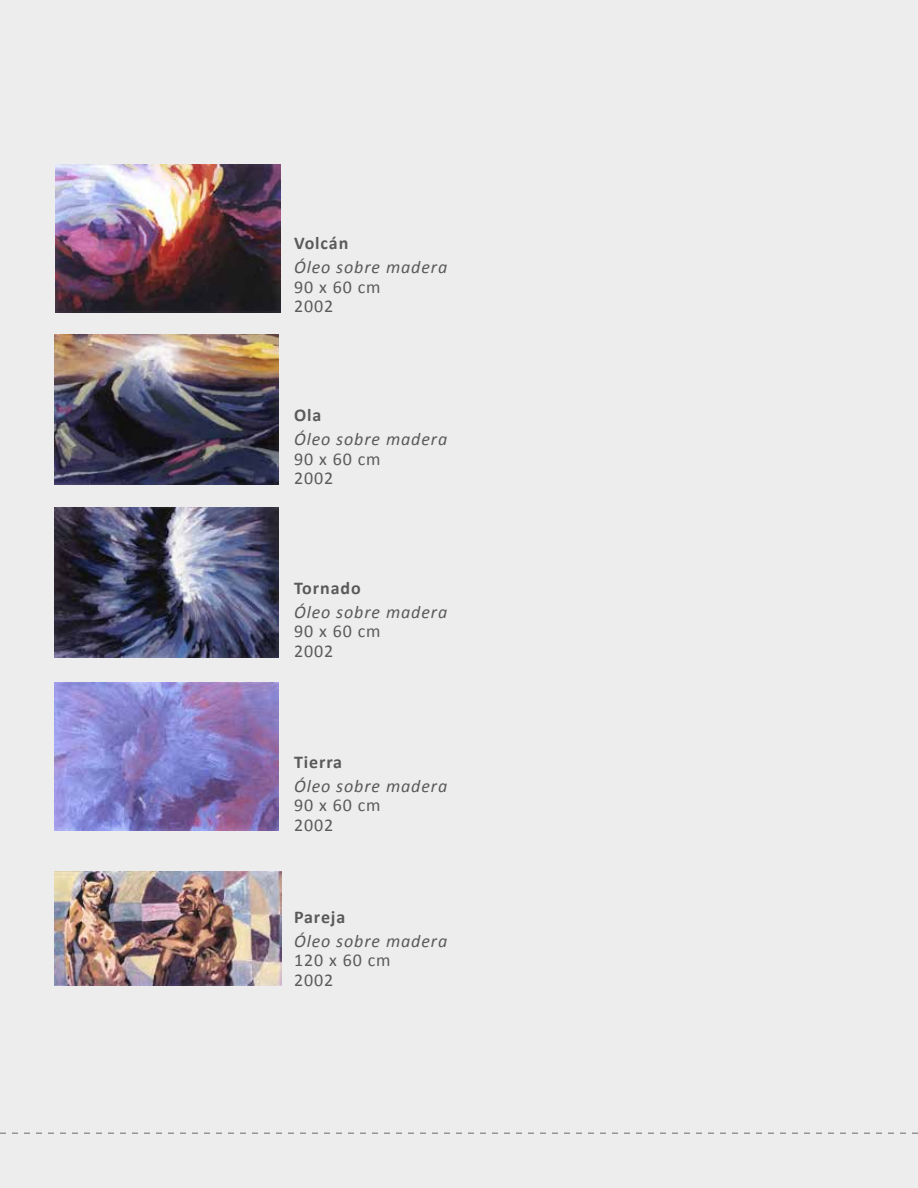
<style>
.page{position:relative;width:918px;height:1188px;background:#ededed}
.page>*{position:absolute;margin:0;border:0;box-sizing:border-box;transform-origin:0 0}
.t1{font:italic 18px "Calibri";letter-spacing:.05em;color:#5a5a5a}
.t2{font:18px/19.5px "Calibri";letter-spacing:.05em;color:#5a5a5a}
.t3{font:700 18px "Calibri";letter-spacing:.05em;color:#5a5a5a}
</style>
<div class="page">
<svg style="left:0;top:1132px;width:918px;height:2px"></svg>
<img style="left:56px;top:164px;width:224px;height:148px">
<img style="left:54px;top:334px;width:225px;height:150px">
<img style="left:54px;top:507px;width:225px;height:150px">
<img style="left:54px;top:683px;width:225px;height:148px">
<img style="left:54px;top:872px;width:228px;height:114px">
<p class="t3" style="left:294px;top:230px;width:56px">Volcán</p>
<p class="t1" style="left:294px;top:256px;width:155px">Óleo sobre madera</p>
<p class="t2" style="left:294px;top:276px;width:88px">90 x 60 cm<br>2002</p>
<p class="t3" style="left:294px;top:402px;width:29px">Ola</p>
<p class="t1" style="left:294px;top:428px;width:155px">Óleo sobre madera</p>
<p class="t2" style="left:294px;top:448px;width:88px">90 x 60 cm<br>2002</p>
<p class="t3" style="left:294px;top:575px;width:68px">Tornado</p>
<p class="t1" style="left:294px;top:601px;width:155px">Óleo sobre madera</p>
<p class="t2" style="left:294px;top:621px;width:88px">90 x 60 cm<br>2002</p>
<p class="t3" style="left:294px;top:749px;width:50px">Tierra</p>
<p class="t1" style="left:294px;top:775px;width:155px">Óleo sobre madera</p>
<p class="t2" style="left:294px;top:795px;width:88px">90 x 60 cm<br>2002</p>
<p class="t3" style="left:294px;top:904px;width:53px">Pareja</p>
<p class="t1" style="left:294px;top:929px;width:155px">Óleo sobre madera</p>
<p class="t2" style="left:294px;top:950px;width:98px">120 x 60 cm<br>2002</p>
</div>
